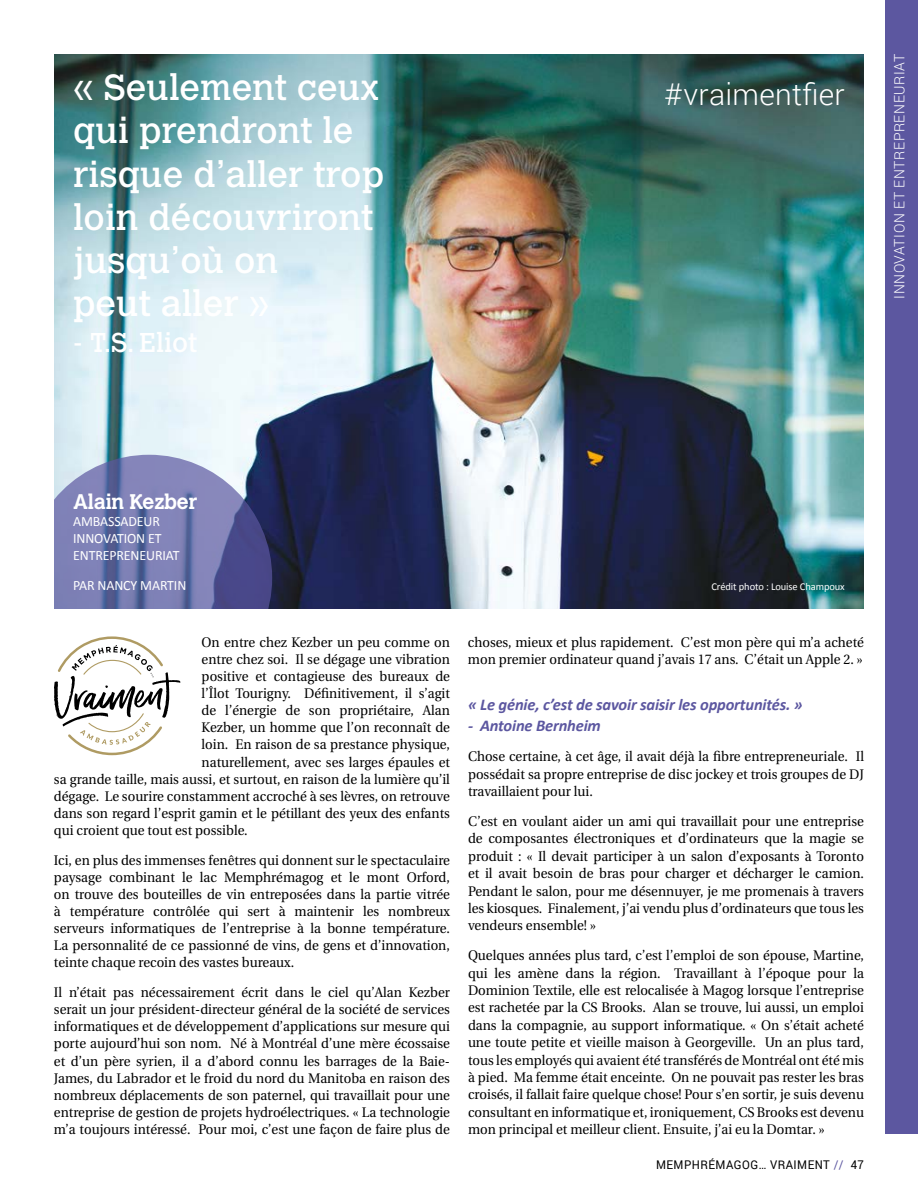
<style>
.page{position:relative;width:918px;height:1188px;background:#fff}
.page>*{position:absolute;margin:0;border:0;box-sizing:border-box;transform-origin:0 0}
.t1{font:36px/43.2px "Calvert";color:#fff}
.t2{font:300 30px "Roboto";letter-spacing:.01em;color:#fff}
.t3{font:27px "Calvert";color:#fff}
.t4{font:700 21px "Calvert";letter-spacing:-.01em;color:#fff}
.t5{font:italic 700 16.5px "Calibri";letter-spacing:-.01em;color:#5c57a0}
.t6{font:14.25px/17.1px "Calibri";letter-spacing:-.01em;color:#fff}
.t7{font:300 14.25px "Roboto";letter-spacing:.04em;color:#fff}
.t8{font:13.8px/17.4px "Utopia";color:#000;text-align:justify;scale:.95 1}
.t9{font:12px "Roboto";letter-spacing:.04em;color:#000;scale:.95 1}
.t10{font:10.5px "Calibri";letter-spacing:-.01em;color:#fff}
.s1{color:#5c57a0}
</style>
<div class="page">
<div style="left:885px;top:0;width:33px;height:1134px;background:#5c57a0"></div>
<img style="left:54px;top:54px;width:810px;height:555px">
<svg style="left:26px;top:455px;width:246px;height:246px;background:#7074ab"></svg>
<div style="left:0;top:609px;width:875px;height:172px;background:#fff"></div>
<div style="left:0;top:145px;width:54px;height:596px;background:#fff"></div>
<svg style="left:54px;top:636px;width:126px;height:119px"></svg>
<h1 class="t1" style="left:73px;top:66px;width:313px">« Seulement ceux qui prendront le risque d’aller trop loin découvriront jusqu’où on<br>peut aller »</h1>
<h3 class="t3" style="left:73px;top:327px;width:126px">- T.S. Eliot</h3>
<h2 class="t2" style="left:665px;top:73px;width:182px">#vraimentfier</h2>
<p class="t7" style="left:890px;top:299px;width:246px;rotate:-90deg">INNOVATION ET ENTREPRENEURIAT</p>
<h3 class="t4" style="left:73px;top:488px;width:126px">Alain Kezber</h3>
<p class="t6" style="left:73px;top:512px;width:108px">AMBASSADEUR<br>INNOVATION ET<br>ENTREPRENEURIAT</p>
<p class="t6" style="left:73px;top:576px;width:115px">PAR NANCY MARTIN</p>
<p class="t10" style="left:711px;top:580px;width:135px">Crédit photo : Louise Champoux</p>
<p class="t8" style="left:202px;top:634px;width:263px">On entre chez Kezber un peu comme on</p>
<p class="t8" style="left:202px;top:651px;width:263px">entre chez soi. Il se dégage une vibration</p>
<p class="t8" style="left:202px;top:668px;width:263px">positive et contagieuse des bureaux de</p>
<p class="t8" style="left:202px;top:685px;width:263px">l’Îlot Tourigny. Définitivement, il s’agit</p>
<p class="t8" style="left:202px;top:702px;width:263px">de l’énergie de son propriétaire, Alan</p>
<p class="t8" style="left:202px;top:719px;width:263px">Kezber, un homme que l’on reconnaît de</p>
<p class="t8" style="left:202px;top:736px;width:263px">loin. En raison de sa prestance physique,</p>
<p class="t8" style="left:202px;top:753px;width:263px">naturellement, avec ses larges épaules et</p>
<p class="t8" style="left:54px;top:771px;width:418px">sa grande taille, mais aussi, et surtout, en raison de la lumière qu’il</p>
<p class="t8" style="left:54px;top:788px;width:418px">dégage. Le sourire constamment accroché à ses lèvres, on retrouve</p>
<p class="t8" style="left:54px;top:805px;width:418px">dans son regard l’esprit gamin et le pétillant des yeux des enfants</p>
<p class="t8" style="left:54px;top:822px;width:205px">qui croient que tout est possible.</p>
<p class="t8" style="left:54px;top:852px;width:418px">Ici, en plus des immenses fenêtres qui donnent sur le spectaculaire paysage combinant le lac Memphrémagog et le mont Orford, on trouve des bouteilles de vin entreposées dans la partie vitrée à température contrôlée qui sert à maintenir les nombreux serveurs informatiques de l’entreprise à la bonne température.<br>La personnalité de ce passionné de vins, de gens et d’innovation, teinte chaque recoin des vastes bureaux.</p>
<p class="t8" style="left:54px;top:984px;width:418px">Il n’était pas nécessairement écrit dans le ciel qu’Alan Kezber serait un jour président-directeur général de la société de services informatiques et de développement d’applications sur mesure qui porte aujourd’hui son nom. Né à Montréal d’une mère écossaise et d’un père syrien, il a d’abord connu les barrages de la Baie-James, du Labrador et le froid du nord du Manitoba en raison des nombreux déplacements de son paternel, qui travaillait pour une entreprise de gestion de projets hydroélectriques. « La technologie m’a toujours intéressé. Pour moi, c’est une façon de faire plus de</p>
<p class="t8" style="left:468px;top:634px;width:418px">choses, mieux et plus rapidement. C’est mon père qui m’a acheté mon premier ordinateur quand j’avais 17 ans. C’était un Apple 2. »</p>
<p class="t5" style="left:468px;top:695px;width:336px">« Le génie, c’est de savoir saisir les opportunités. »</p>
<p class="t5" style="left:468px;top:715px;width:134px">- Antoine Bernheim</p>
<p class="t8" style="left:468px;top:748px;width:418px">Chose certaine, à cet âge, il avait déjà la fibre entrepreneuriale. Il possédait sa propre entreprise de disc jockey et trois groupes de DJ travaillaient pour lui.</p>
<p class="t8" style="left:468px;top:813px;width:418px">C’est en voulant aider un ami qui travaillait pour une entreprise de composantes électroniques et d’ordinateurs que la magie se produit : « Il devait participer à un salon d’exposants à Toronto et il avait besoin de bras pour charger et décharger le camion.<br>Pendant le salon, pour me désennuyer, je me promenais à travers les kiosques. Finalement, j’ai vendu plus d’ordinateurs que tous les vendeurs ensemble! »</p>
<p class="t8" style="left:468px;top:947px;width:418px">Quelques années plus tard, c’est l’emploi de son épouse, Martine, qui les amène dans la région. Travaillant à l’époque pour la Dominion Textile, elle est relocalisée à Magog lorsque l’entreprise est rachetée par la CS Brooks. Alan se trouve, lui aussi, un emploi dans la compagnie, au support informatique. « On s’était acheté une toute petite et vieille maison à Georgeville. Un an plus tard, tous les employés qui avaient été transférés de Montréal ont été mis à pied. Ma femme était enceinte. On ne pouvait pas rester les bras croisés, il fallait faire quelque chose! Pour s’en sortir, je suis devenu consultant en informatique et, ironiquement, CS Brooks est devenu mon principal et meilleur client. Ensuite, j’ai eu la Domtar. »</p>
<p class="t9" style="left:656px;top:1156px;width:220px">MEMPHRÉMAGOG… VRAIMENT <span class="s1">//</span> 47</p>
</div>
